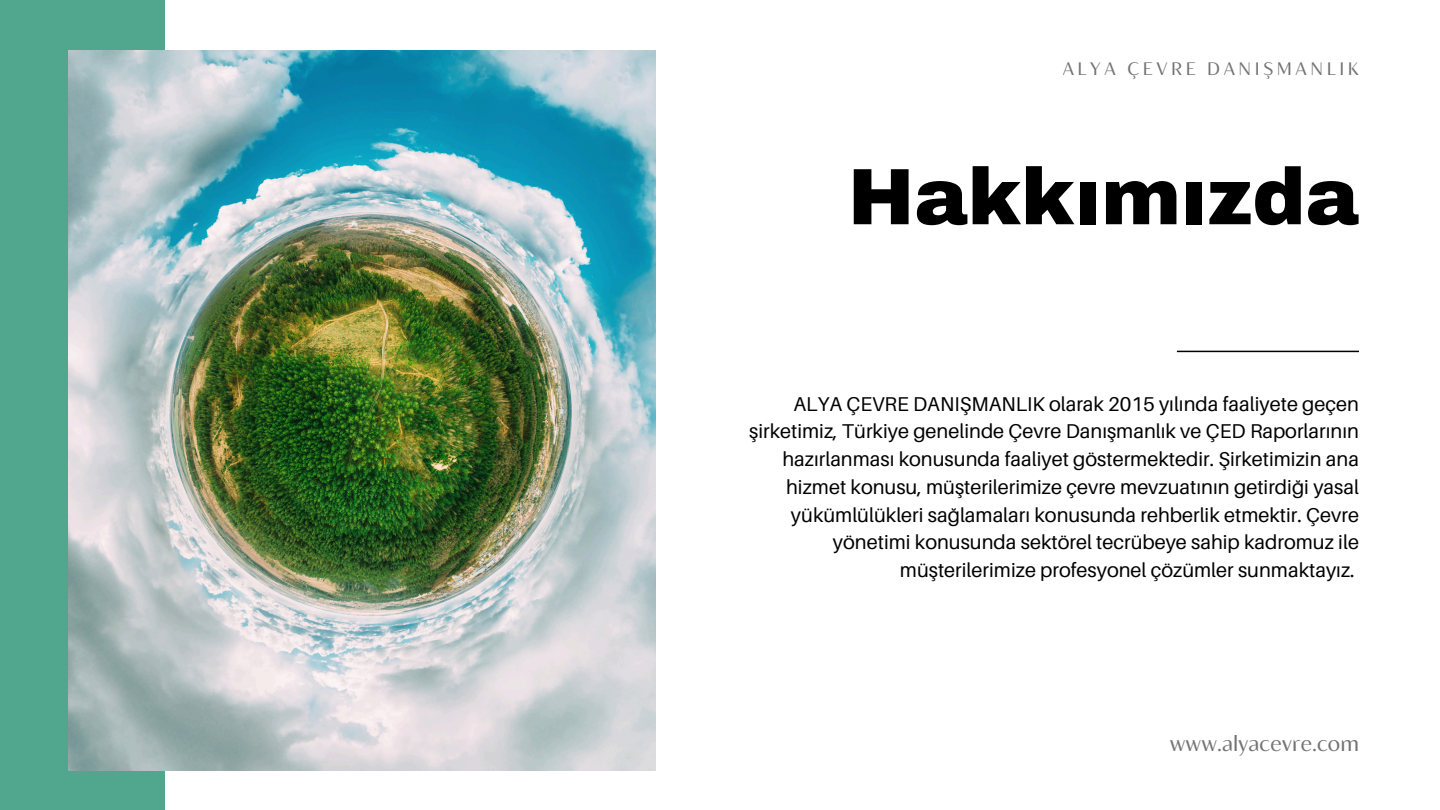
<style>
.page{position:relative;width:1440px;height:810px;background:#fff}
.page>*{position:absolute;margin:0;border:0;box-sizing:border-box;transform-origin:0 0}
.t1{font:900 80px "Archivo";color:#000}
.t2{font:22px "Blacker Sans Text";color:#737373}
.t3{font:20px/27.8px "Aileron";color:#000;text-align:right}
.t4{font:18px "Blacker Sans Text";letter-spacing:.2em;color:#737373}
</style>
<div class="page">
<div style="left:0;top:0;width:165px;height:810px;background:#51a68e"></div>
<img style="left:69px;top:50px;width:587px;height:720px">
<hr style="left:1177px;top:351px;width:182px;height:1px;background:#000">
<h2 class="t4" style="left:1063px;top:57px;width:298px">ALYA ÇEVRE DANIŞMANLIK</h2>
<p class="t1" style="left:848px;top:154px;width:513px">Hakkımızda</p>
<h1 class="t3" style="left:749px;top:389px;width:611px">ALYA ÇEVRE DANIŞMANLIK olarak 2015 yılında faaliyete geçen şirketimiz, Türkiye genelinde Çevre Danışmanlık ve ÇED Raporlarının hazırlanması konusunda faaliyet göstermektedir. Şirketimizin ana hizmet konusu, müşterilerimize çevre mevzuatının getirdiği yasal yükümlülükleri sağlamaları konusunda rehberlik etmektir. Çevre yönetimi konusunda sektörel tecrübeye sahip kadromuz ile müşterilerimize profesyonel çözümler sunmaktayız.</h1>
<h2 class="t2" style="left:1170px;top:729px;width:191px">www.alyacevre.com</h2>
</div>
